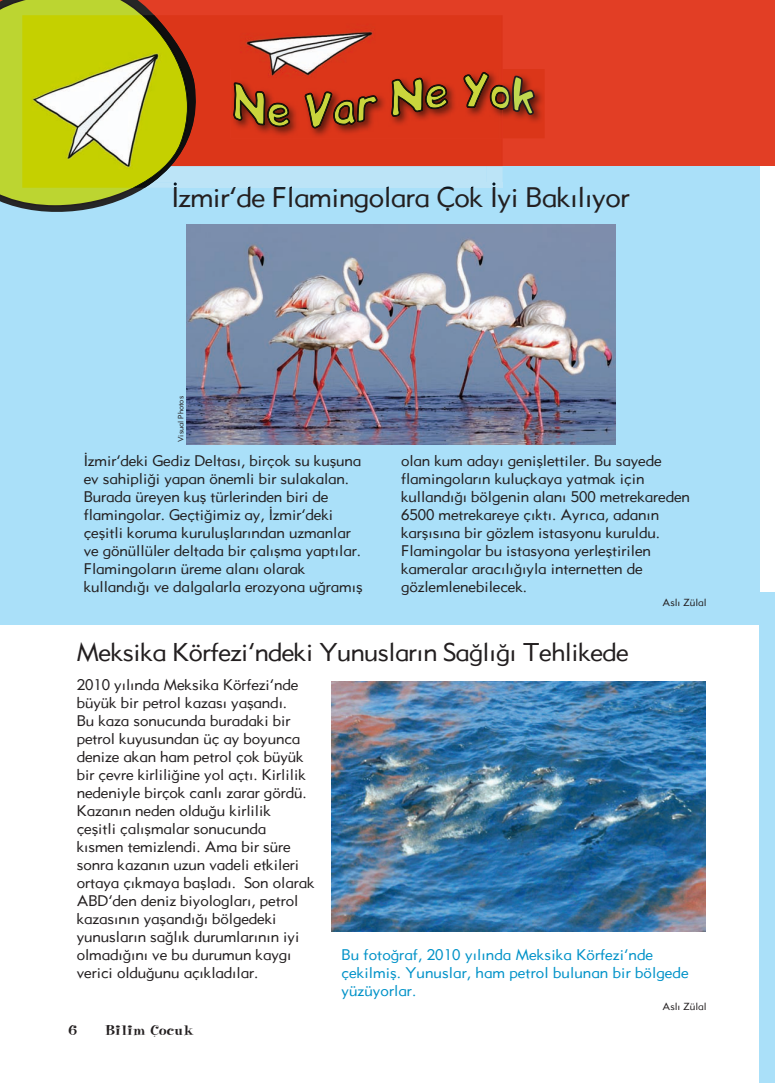
<style>
.page{position:relative;width:775px;height:1083px;background:#fff}
.page>*{position:absolute;margin:0;border:0;box-sizing:border-box;transform-origin:0 0}
.t1{font:500 27.5px "Gothic";letter-spacing:-.015em;color:#231f20}
.t2{font:500 25px "Gothic";letter-spacing:-.015em;color:#231f20}
.t3{font:500 15px/18px "Gothic";color:#231f20}
.t4{font:500 15px/18px "Gothic";letter-spacing:.01em;color:#0092c8}
.t5{font:500 15px "Naturel";color:#231f20}
.t6{font:500 10px "Gothic";color:#231f20}
.t7{font:500 7.5px "Gothic";color:#231f20}
</style>
<div class="page">
<div style="left:0;top:15px;width:759px;height:610px;background:#aae0f9"></div>
<div style="left:759px;top:593px;width:16px;height:490px;background:#aae0f9"></div>
<img style="left:186px;top:225px;width:430px;height:219px">
<img style="left:332px;top:681px;width:373px;height:250px">
<div style="left:0;top:1px;width:775px;height:165px;background:#e23e25"></div>
<svg style="left:186px;top:0;width:27px;height:249px"></svg>
<svg style="left:17px;top:0;width:187px;height:235px"></svg>
<svg style="left:0;top:0;width:189px;height:207px;fill:#bcd531"></svg>
<img style="left:502px;top:69px;width:42px;height:69px">
<svg style="left:502px;top:72px;width:33px;height:43px"></svg>
<img style="left:486px;top:166px;width:16px;height:16px">
<div style="left:201px;top:166px;width:285px;height:16px;background:#bce4f7"></div>
<div style="left:201px;top:182px;width:301px;height:6px;background:#bce4f7"></div>
<img style="left:201px;top:15px;width:301px;height:151px">
<img style="left:22px;top:15px;width:110px;height:173px">
<img style="left:132px;top:15px;width:69px;height:173px">
<img style="left:233px;top:82px;width:32px;height:43px">
<img style="left:234px;top:83px;width:31px;height:42px">
<img style="left:267px;top:103px;width:23px;height:24px">
<img style="left:268px;top:104px;width:22px;height:22px">
<img style="left:304px;top:91px;width:28px;height:38px">
<img style="left:305px;top:92px;width:26px;height:36px">
<img style="left:333px;top:100px;width:23px;height:25px">
<img style="left:334px;top:101px;width:21px;height:24px">
<img style="left:357px;top:95px;width:20px;height:1px">
<img style="left:357px;top:96px;width:20px;height:26px">
<img style="left:391px;top:78px;width:32px;height:39px">
<img style="left:392px;top:79px;width:31px;height:37px">
<img style="left:425px;top:84px;width:23px;height:25px">
<img style="left:425px;top:85px;width:23px;height:23px">
<img style="left:463px;top:72px;width:26px;height:36px">
<img style="left:464px;top:73px;width:24px;height:34px">
<img style="left:489px;top:85px;width:13px;height:25px">
<img style="left:490px;top:86px;width:12px;height:23px">
<h1 class="t1" style="left:171px;top:179px;width:459px">İzmir’de Flamingolara Çok İyi Bakılıyor</h1>
<p class="t7" style="left:176px;top:442px;width:47px;rotate:-90deg">Visual Photos</p>
<p class="t3" style="left:84px;top:451px;width:280px">İzmir’deki Gediz Deltası, birçok su kuşuna ev sahipliği yapan önemli bir sulakalan.<br>Burada üreyen kuş türlerinden biri de flamingolar. Geçtiğimiz ay, İzmir’deki çeşitli koruma kuruluşlarından uzmanlar ve gönüllüler deltada bir çalışma yaptılar.<br>Flamingoların üreme alanı olarak kullandığı ve dalgalarla erozyona uğramış</p>
<p class="t3" style="left:401px;top:451px;width:290px">olan kum adayı genişlettiler. Bu sayede flamingoların kuluçkaya yatmak için kullandığı bölgenin alanı 500 metrekareden 6500 metrekareye çıktı. Ayrıca, adanın karşısına bir gözlem istasyonu kuruldu.<br>Flamingolar bu istasyona yerleştirilen kameralar aracılığıyla internetten de gözlemlenebilecek.</p>
<p class="t6" style="left:662px;top:595px;width:46px">Aslı Zülal</p>
<h2 class="t2" style="left:77px;top:636px;width:553px">Meksika Körfezi’ndeki Yunusların Sağlığı Tehlikede</h2>
<p class="t3" style="left:77px;top:675px;width:239px">2010 yılında Meksika Körfezi’nde büyük bir petrol kazası yaşandı.<br>Bu kaza sonucunda buradaki bir petrol kuyusundan üç ay boyunca denize akan ham petrol çok büyük bir çevre kirliliğine yol açtı. Kirlilik nedeniyle birçok canlı zarar gördü.<br>Kazanın neden olduğu kirlilik<br>çeşitli çalışmalar sonucunda kısmen temizlendi. Ama bir süre sonra kazanın uzun vadeli etkileri ortaya çıkmaya başladı. Son olarak ABD’den deniz biyologları, petrol kazasının yaşandığı bölgedeki yunusların sağlık durumlarının iyi olmadığını ve bu durumun kaygı verici olduğunu açıkladılar.</p>
<p class="t4" style="left:341px;top:946px;width:348px">Bu fotoğraf, 2010 yılında Meksika Körfezi’nde çekilmiş. Yunuslar, ham petrol bulunan bir bölgede yüzüyorlar.</p>
<p class="t5" style="left:68px;top:1022px;width:10px">6</p>
<p class="t5" style="left:104px;top:1022px;width:91px">Bilim Çocuk</p>
<p class="t6" style="left:662px;top:1000px;width:46px">Aslı Zülal</p>
</div>
